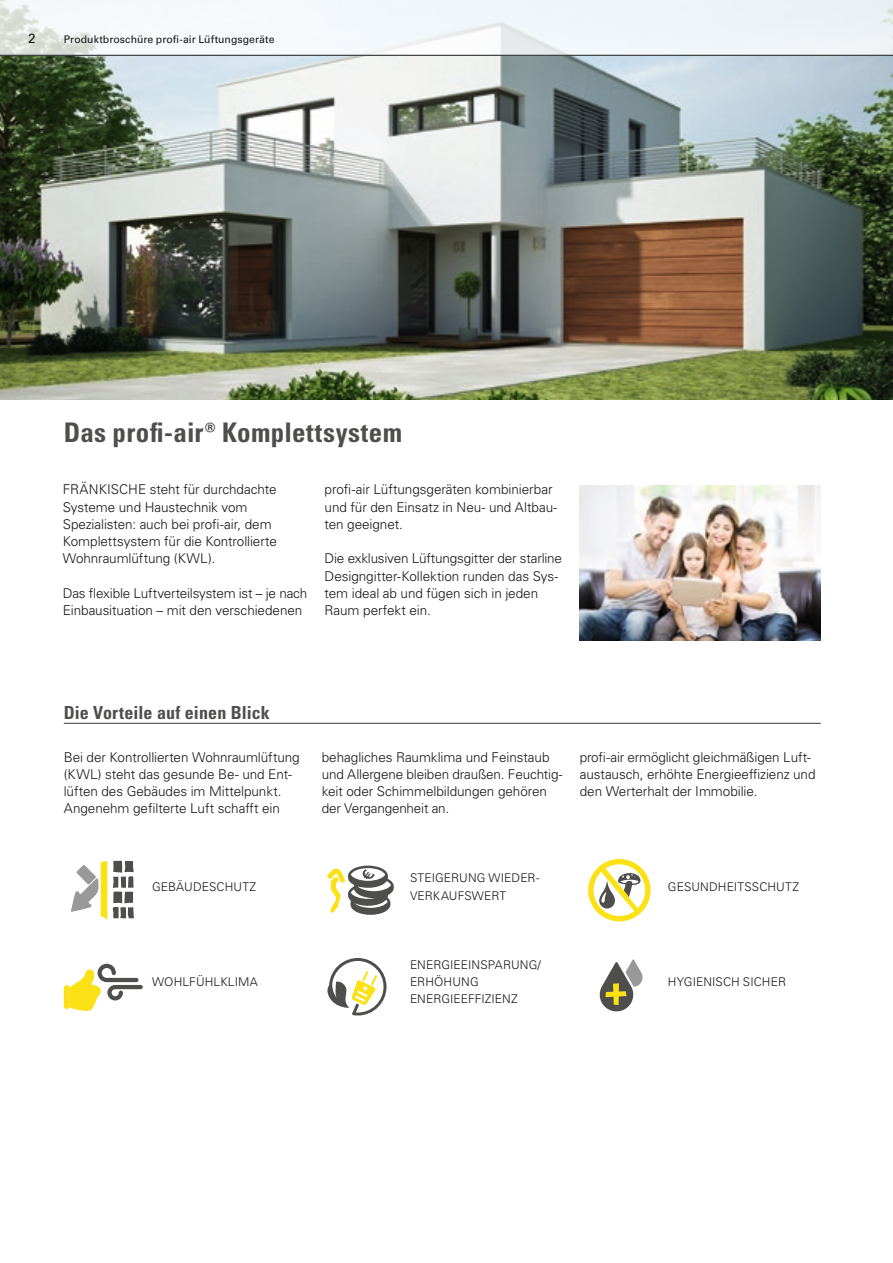
<style>
.page{position:relative;width:893px;height:1263px;background:#fff}
.page>*{position:absolute;margin:0;border:0;box-sizing:border-box;transform-origin:0 0}
.t1{font:700 condensed 27px "Univers LT Pro";letter-spacing:.01em;color:#4e4e4d}
.t2{font:700 condensed 18px "Univers LT Pro";letter-spacing:.005em;color:#4e4e4d}
.t3{font:300 13.5px/17.2px "Univers LT Pro 45";letter-spacing:-.005em;color:#151616}
.t4{font:13.5px "Univers LT Pro 55 Roman";color:#151616}
.t5{font:300 12px/17.2px "Univers LT Pro 45";letter-spacing:.01em;color:#151616}
.t6{font:10.5px "Univers LT Pro 55 Roman";letter-spacing:.005em;color:#151616}
</style>
<div class="page">
<img style="left:0;top:56px;width:893px;height:343px">
<img style="left:580px;top:486px;width:241px;height:155px">
<svg style="left:0;top:0;width:893px;height:55px;fill:#f2f6fa"></svg>
<hr style="left:0;top:55px;width:893px;height:1px;background:#151616">
<svg style="left:113px;top:861px;width:21px;height:57px"></svg>
<svg style="left:71px;top:861px;width:36px;height:59px"></svg>
<svg style="left:327px;top:865px;width:67px;height:50px"></svg>
<div style="left:588px;top:859px;width:63px;height:62px;border:5px solid #fbe116;border-radius:50%"></div>
<svg style="left:599px;top:868px;width:42px;height:45px"></svg>
<div style="left:64px;top:985px;width:6px;height:24px;background:#fbe116;border-radius:3px"></div>
<svg style="left:70px;top:964px;width:73px;height:47px"></svg>
<svg style="left:327px;top:958px;width:59px;height:57px"></svg>
<svg style="left:599px;top:959px;width:44px;height:53px"></svg>
<hr style="left:64px;top:723px;width:757px;height:1px;background:#4e4e4d">
<p class="t4" style="left:28px;top:29px;width:9px">2</p>
<p class="t6" style="left:64px;top:32px;width:212px">Produktbroschüre profi-air Lüftungsgeräte</p>
<h1 class="t1" style="left:64px;top:416px;width:340px">Das profi-air® Komplettsystem</h1>
<p class="t3" style="left:63px;top:480px;width:216px">FRÄNKISCHE steht für durchdachte Systeme und Haustechnik vom Spezialisten: auch bei profi-air, dem Komplettsystem für die Kontrollierte Wohnraumlüftung (KWL).</p>
<p class="t3" style="left:63px;top:584px;width:246px">Das flexible Luftverteilsystem ist – je nach<br>Einbausituation – mit den verschiedenen</p>
<p class="t3" style="left:325px;top:480px;width:234px">profi-air Lüftungsgeräten kombinierbar und für den Einsatz in Neu- und Altbau&shy;ten geeignet.</p>
<p class="t3" style="left:325px;top:549px;width:239px">Die exklusiven Lüftungsgitter der starline Designgitter-Kollektion runden das Sys&shy;tem ideal ab und fügen sich in jeden Raum perfekt ein.</p>
<h2 class="t2" style="left:64px;top:701px;width:208px">Die Vorteile auf einen Blick</h2>
<p class="t3" style="left:64px;top:748px;width:237px">Bei der Kontrollierten Wohnraumlüftung (KWL) steht das gesunde Be- und Ent&shy;lüften des Gebäudes im Mittelpunkt.<br>Angenehm gefilterte Luft schafft ein</p>
<p class="t3" style="left:322px;top:748px;width:242px">behagliches Raumklima und Feinstaub und Allergene bleiben draußen. Feuchtig&shy;keit oder Schimmelbildungen gehören der Vergangenheit an.</p>
<p class="t3" style="left:580px;top:748px;width:237px">profi-air ermöglicht gleichmäßigen Luft&shy;austausch, erhöhte Energieeffizienz und den Werterhalt der Immobilie.</p>
<p class="t5" style="left:152px;top:878px;width:106px">GEBÄUDESCHUTZ</p>
<p class="t5" style="left:410px;top:869px;width:131px">STEIGERUNG WIEDER-<br>VERKAUFSWERT</p>
<p class="t5" style="left:668px;top:878px;width:133px">GESUNDHEITSSCHUTZ</p>
<p class="t5" style="left:152px;top:973px;width:107px">WOHLFÜHLKLIMA</p>
<p class="t5" style="left:410px;top:955px;width:132px">ENERGIEEINSPARUNG/<br>ERHÖHUNG<br>ENERGIEEFFIZIENZ</p>
<p class="t5" style="left:668px;top:973px;width:120px">HYGIENISCH SICHER</p>
</div>
